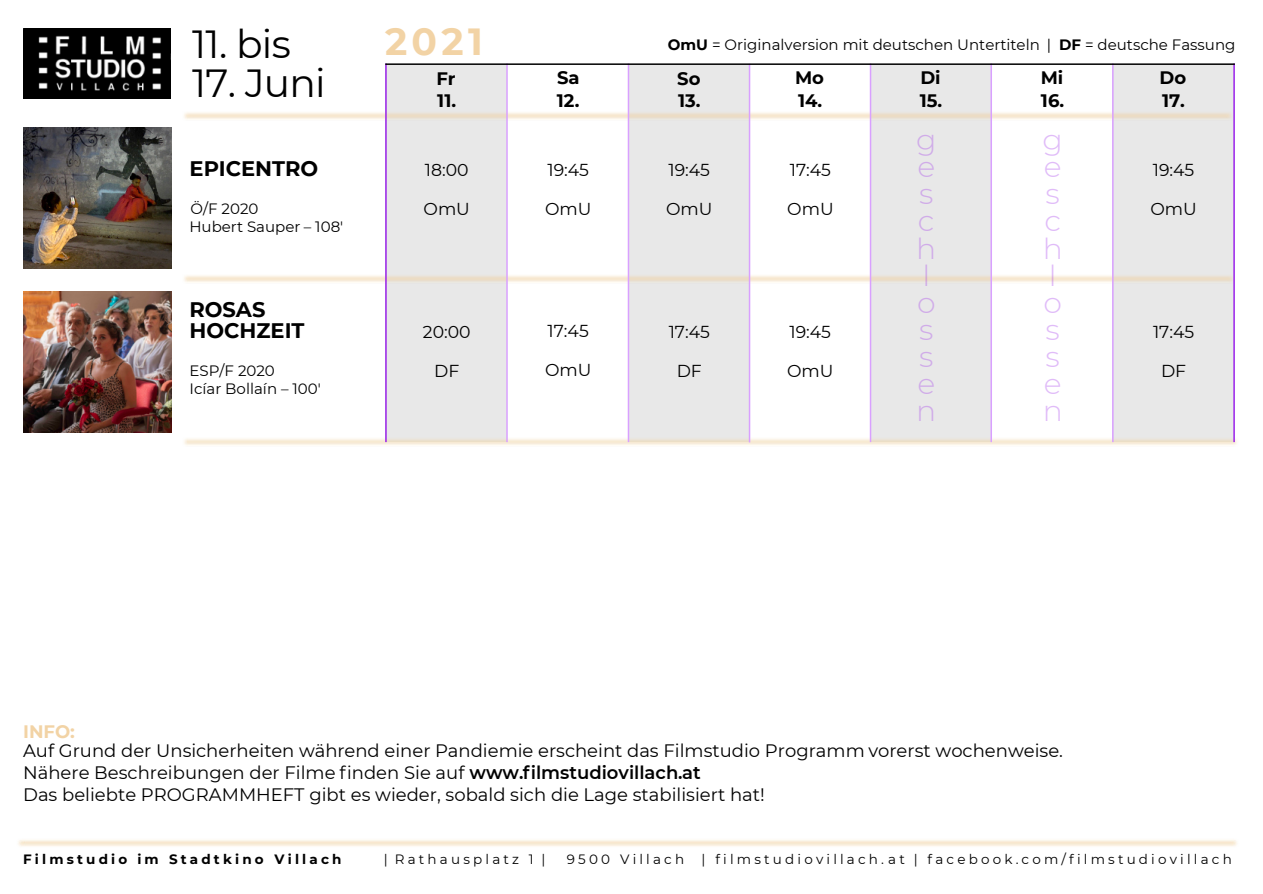
<style>
.page{position:relative;width:1263px;height:894px;background:#fff}
.page>*{position:absolute;margin:0;border:0;box-sizing:border-box;transform-origin:0 0}
.t1{font:39.15px "Montserrat";letter-spacing:-.02em;color:#000}
.t2{font:700 37.65px "Montserrat";color:#f2d3a5}
.t3{font:300 28.5px/27.2px "Montserrat";color:rgb(154 34 234/.31);scale:1.05 1}
.t4{font:700 21px/21px "Montserrat";color:#000}
.t5{font:18px/21.9px "Montserrat";color:#000}
.t6{font:700 18px "Montserrat";color:#000}
.t7{font:700 18px "Montserrat";color:#f2d3a5}
.t8{font:17.25px "Montserrat";color:#000}
.t9{font:15px/18.3px "Montserrat";color:#000}
.t10{font:13.5px "Montserrat";letter-spacing:.235em;color:#000}
.t11{font:700 13.5px "Montserrat";letter-spacing:.235em;color:#000}
.s1{font-weight:700}
.s2{font-weight:600}
</style>
<div class="page">
<img style="left:23px;top:28px;width:148px;height:71px">
<div style="left:386px;top:64px;width:121px;height:377px;background:#e8e8e8"></div>
<div style="left:628px;top:64px;width:121px;height:377px;background:#e8e8e8"></div>
<div style="left:870px;top:64px;width:121px;height:377px;background:#e8e8e8"></div>
<div style="left:1113px;top:64px;width:121px;height:377px;background:#e8e8e8"></div>
<img style="left:184px;top:437px;width:1053px;height:8px">
<img style="left:23px;top:291px;width:148px;height:141px">
<img style="left:23px;top:127px;width:148px;height:141px">
<hr style="left:628px;top:64px;width:1px;height:377px;background:#d9a0ff">
<hr style="left:506px;top:64px;width:2px;height:377px;background:#d9a0ff">
<hr style="left:385px;top:64px;width:2px;height:377px;background:#9a22ea">
<hr style="left:749px;top:64px;width:1px;height:377px;background:#d9a0ff">
<hr style="left:870px;top:64px;width:1px;height:377px;background:#d9a0ff">
<hr style="left:990px;top:64px;width:2px;height:377px;background:#d9a0ff">
<hr style="left:1112px;top:64px;width:2px;height:377px;background:#d9a0ff">
<hr style="left:1233px;top:64px;width:2px;height:377px;background:#9a22ea">
<hr style="left:386px;top:63px;width:848px;height:2px;background:#000">
<h1 class="t1" style="left:192px;top:20px;width:100px">11. bis</h1>
<h1 class="t1" style="left:192px;top:59px;width:135px">17. Juni</h1>
<p class="t4" style="left:190px;top:158px;width:130px">EPICENTRO</p>
<p class="t9" style="left:189px;top:199px;width:155px">Ö/F 2020<br>Hubert Sauper – 108'</p>
<p class="t4" style="left:189px;top:298px;width:117px">ROSAS<br>HOCHZEIT</p>
<p class="t9" style="left:189px;top:361px;width:133px">ESP/F 2020<br>Icíar Bollaín – 100'</p>
<h2 class="t2" style="left:385px;top:19px;width:99px">2021</h2>
<p class="t9" style="left:668px;top:36px;width:569px"><span class="s1">OmU</span> = Originalversion mit deutschen Untertiteln | <span class="s1">DF</span> = deutsche Fassung</p>
<p class="t6" style="left:436px;top:67px;width:21px">Fr</p>
<p class="t6" style="left:557px;top:67px;width:24px">Sa</p>
<p class="t6" style="left:677px;top:67px;width:25px">So</p>
<p class="t6" style="left:795px;top:66px;width:30px">Mo</p>
<p class="t6" style="left:920px;top:67px;width:22px">Di</p>
<p class="t6" style="left:1041px;top:67px;width:24px">Mi</p>
<p class="t6" style="left:1159px;top:67px;width:28px">Do</p>
<p class="t6" style="left:557px;top:90px;width:24px">12.</p>
<p class="t6" style="left:678px;top:90px;width:24px">13.</p>
<p class="t6" style="left:798px;top:90px;width:26px">14.</p>
<p class="t6" style="left:920px;top:90px;width:24px">15.</p>
<p class="t6" style="left:1041px;top:90px;width:25px">16.</p>
<p class="t6" style="left:1162px;top:90px;width:24px">17.</p>
<h3 class="t3" style="left:916px;top:126px;width:21px">g e s c h l o s s e n</h3>
<h3 class="t3" style="left:1042px;top:126px;width:21px">g e s c h l o s s e n</h3>
<p class="t6" style="left:437px;top:90px;width:20px">11.</p>
<p class="t8" style="left:425px;top:159px;width:45px">18:00</p>
<p class="t8" style="left:424px;top:198px;width:48px">OmU</p>
<p class="t8" style="left:547px;top:159px;width:43px">19:45</p>
<p class="t8" style="left:545px;top:198px;width:48px">OmU</p>
<p class="t8" style="left:668px;top:159px;width:43px">19:45</p>
<p class="t8" style="left:666px;top:198px;width:48px">OmU</p>
<p class="t8" style="left:1153px;top:159px;width:43px">19:45</p>
<p class="t8" style="left:1150px;top:198px;width:48px">OmU</p>
<p class="t8" style="left:790px;top:159px;width:43px">17:45</p>
<p class="t8" style="left:787px;top:198px;width:48px">OmU</p>
<p class="t8" style="left:548px;top:320px;width:43px">17:45</p>
<p class="t8" style="left:545px;top:359px;width:48px">OmU</p>
<p class="t8" style="left:423px;top:321px;width:49px">20:00</p>
<p class="t8" style="left:434px;top:360px;width:27px">DF</p>
<p class="t8" style="left:789px;top:321px;width:43px">19:45</p>
<p class="t8" style="left:787px;top:360px;width:48px">OmU</p>
<p class="t8" style="left:669px;top:321px;width:43px">17:45</p>
<p class="t8" style="left:677px;top:360px;width:27px">DF</p>
<p class="t8" style="left:1153px;top:321px;width:43px">17:45</p>
<p class="t8" style="left:1161px;top:360px;width:27px">DF</p>
<p class="t7" style="left:23px;top:720px;width:53px">INFO:</p>
<p class="t5" style="left:23px;top:739px;width:1041px">Auf Grund der Unsicherheiten während einer Pandiemie erscheint das Filmstudio Programm vorerst wochenweise.<br>Nähere Beschreibungen der Filme finden Sie auf <span class="s2">www.filmstudiovillach.at<br></span>Das beliebte PROGRAMMHEFT gibt es wieder, sobald sich die Lage stabilisiert hat!</p>
<p class="t11" style="left:23px;top:850px;width:320px">Filmstudio im Stadtkino Villach</p>
<p class="t10" style="left:384px;top:850px;width:163px">| Rathausplatz 1 |</p>
<p class="t10" style="left:567px;top:850px;width:119px">9500 Villach</p>
<p class="t10" style="left:702px;top:850px;width:205px">| filmstudiovillach.at</p>
<p class="t10" style="left:914px;top:850px;width:320px">| facebook.com/filmstudiovillach</p>
</div>
